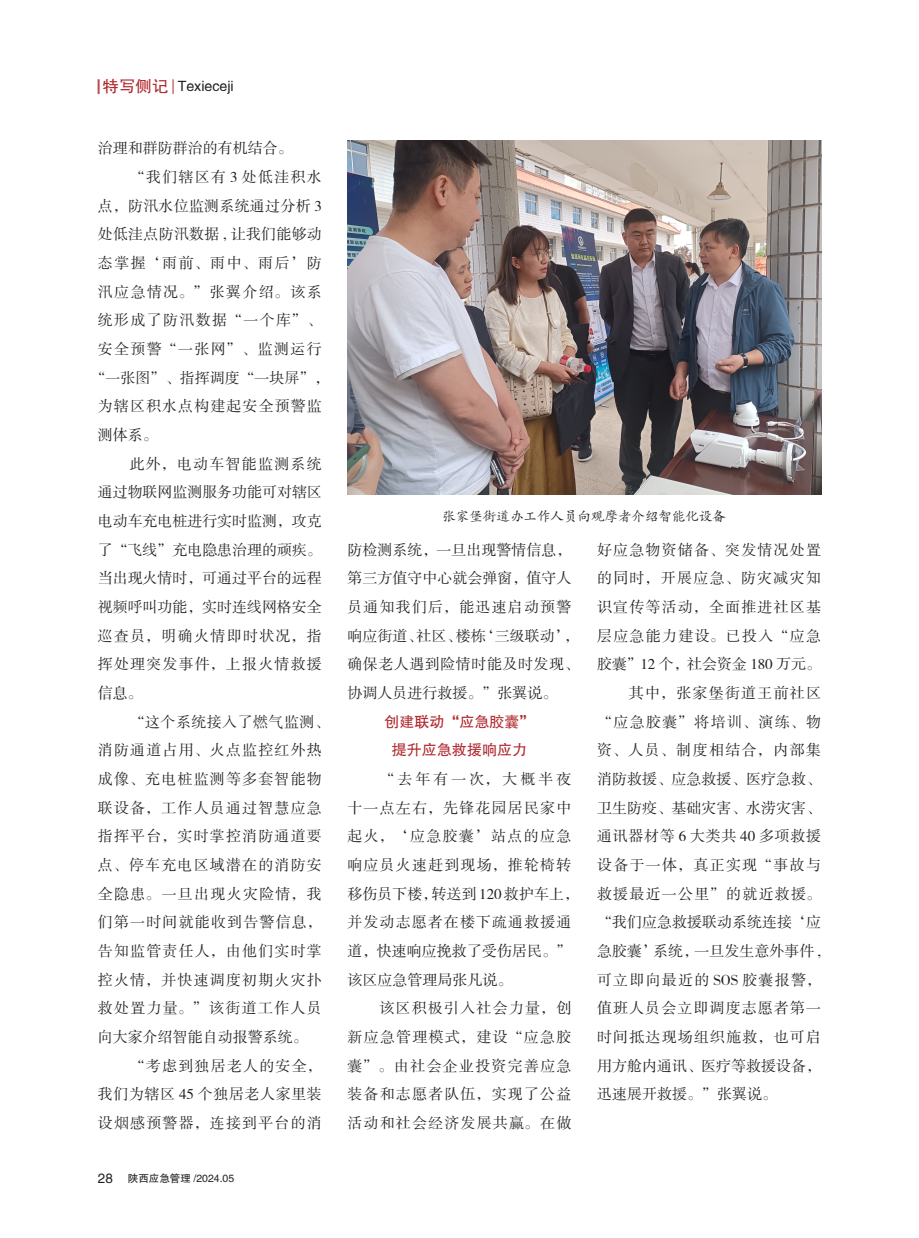
<style>
.page{position:relative;width:919px;height:1238px;background:#fff}
.page>*{position:absolute;margin:0;border:0;box-sizing:border-box;transform-origin:0 0}
.内文{font:15px/28.7px "FZSSK GBK1 0";letter-spacing:.075em;color:#231f20;text-align:justify}
.内文-2{font:15px/28.7px "FZSSK GBK1 0";color:#231f20}
.内文-3{font:15px "FZSSK GBK1 0";letter-spacing:.015em;color:#231f20}
.红色内文居中{font:15px "FZHTK GBK1 0";color:#b02a2f}
.内文-4{font:15px "FZSSK GBK1 0";letter-spacing:.095em;color:#231f20}
.t1{font:14.25px "FZHTK GBK1 0";color:#231f20}
.图注{font:13.5px "FZKTK GBK1 0";color:#231f20}
.t2{font:10.5px "FZHTK GBK1 0";color:#231f20}
.s1{font-size:16.5px;color:#b02a2f}
.s2{font-size:13.5px}
</style>
<div class="page">
<svg style="left:173px;top:79px;width:1px;height:15px"></svg>
<svg style="left:98px;top:79px;width:2px;height:15px"></svg>
<img style="left:347px;top:140px;width:474px;height:355px">
<p class="t1" style="left:102px;top:79px;width:133px"><span class="s1">特写侧记</span> Texieceji</p>
<p class="内文-2" style="left:98px;top:135px;width:196px">治理和群防群治的有机结合。</p>
<p class="内文" style="left:130px;top:163px;width:194px">“我们辖区有 3 处低洼积水</p>
<p class="内文-3" style="left:98px;top:198px;width:225px">点，防汛水位监测系统通过分析 3</p>
<p class="内文-3" style="left:98px;top:226px;width:226px">处低洼点防汛数据 , 让我们能够动</p>
<p class="内文" style="left:98px;top:249px;width:225px">态掌握‘雨前、雨中、雨后’防</p>
<p class="内文-4" style="left:98px;top:284px;width:225px">汛应急情况。”张翼介绍。该系</p>
<p class="内文" style="left:98px;top:306px;width:225px">统形成了防汛数据“一个库”、</p>
<p class="内文" style="left:98px;top:335px;width:225px">安全预警“一张网”、监测运行</p>
<p class="内文-2" style="left:90px;top:364px;width:240px">“一张图”、指挥调度“一块屏”，</p>
<p class="内文" style="left:98px;top:392px;width:225px">为辖区积水点构建起安全预警监</p>
<p class="内文" style="left:98px;top:421px;width:61px">测体系。</p>
<p class="内文" style="left:98px;top:450px;width:225px;text-indent:32px">此外，电动车智能监测系统通过物联网监测服务功能可对辖区电动车充电桩进行实时监测，攻克了“飞线”充电隐患治理的顽疾。当出现火情时，可通过平台的远程视频呼叫功能，实时连线网格安全巡查员，明确火情即时状况，指挥处理突发事件，上报火情救援信息。</p>
<p class="内文" style="left:98px;top:708px;width:233px;text-align:left;text-indent:32px">“这个系统接入了燃气监测、消防通道占用、火点监控红外热成像、充电桩监测等多套智能物联设备，工作人员通过智慧应急指挥平台，实时掌控消防通道要点、停车充电区域潜在的消防安全隐患。一旦出现火灾险情，我们第一时间就能收到告警信息，告知监管责任人，由他们实时掌控火情，并快速调度初期火灾扑救处置力量。”该街道工作人员向大家介绍智能自动报警系统。</p>
<p class="内文" style="left:98px;top:1051px;width:225px;text-indent:32px">“考虑到独居老人的安全，我们为辖区 45 个独居老人家里装设烟感预警器，连接到平台的消</p>
<p class="t2" style="left:98px;top:1172px;width:138px"><span class="s2">28</span> 陕西应急管理 /2024.05</p>
<p class="图注" style="left:442px;top:509px;width:285px">张家堡街道办工作人员向观摩者介绍智能化设备</p>
<p class="内文-2" style="left:347px;top:536px;width:233px">防检测系统，一旦出现警情信息，第三方值守中心就会弹窗，值守人员通知我们后，能迅速启动预警响应街道、社区、楼栋‘三级联动’，确保老人遇到险情时能及时发现、协调人员进行救援。”张翼说。</p>
<p class="红色内文居中" style="left:384px;top:713px;width:151px">创建联动“应急胶囊”</p>
<p class="红色内文居中" style="left:392px;top:741px;width:136px">提升应急救援响应力</p>
<p class="内文" style="left:347px;top:765px;width:233px;text-align:left;text-indent:32px">“去年有一次，大概半夜十一点左右，先锋花园居民家中起火，‘应急胶囊’站点的应急响应员火速赶到现场，推轮椅转移伤员下楼，转送到 120 救护车上，并发动志愿者在楼下疏通救援通道，快速响应挽救了受伤居民。”该区应急管理局张凡说。</p>
<p class="内文" style="left:347px;top:994px;width:225px;text-indent:32px">该区积极引入社会力量，创新应急管理模式，建设“应急胶囊”。由社会企业投资完善应急装备和志愿者队伍，实现了公益活动和社会经济发展共赢。在做</p>
<p class="内文" style="left:597px;top:536px;width:225px">好应急物资储备、突发情况处置的同时，开展应急、防灾减灾知识宣传等活动，全面推进社区基层应急能力建设。已投入“应急胶囊”12 个，社会资金 180 万元。</p>
<p class="内文" style="left:597px;top:679px;width:225px;text-indent:32px">其中，张家堡街道王前社区“应急胶囊”将培训、演练、物资、人员、制度相结合，内部集消防救援、应急救援、医疗急救、卫生防疫、基础灾害、水涝灾害、通讯器材等 6 大类共 40 多项救援设备于一体，真正实现“事故与救援最近一公里”的就近救援。“我们应急救援联动系统连接‘应急胶囊’系统，一旦发生意外事件 ,可立即向最近的 SOS 胶囊报警，值班人员会立即调度志愿者第一时间抵达现场组织施救，也可启用方舱内通讯、医疗等救援设备，迅速展开救援。”张翼说。</p>
</div>
